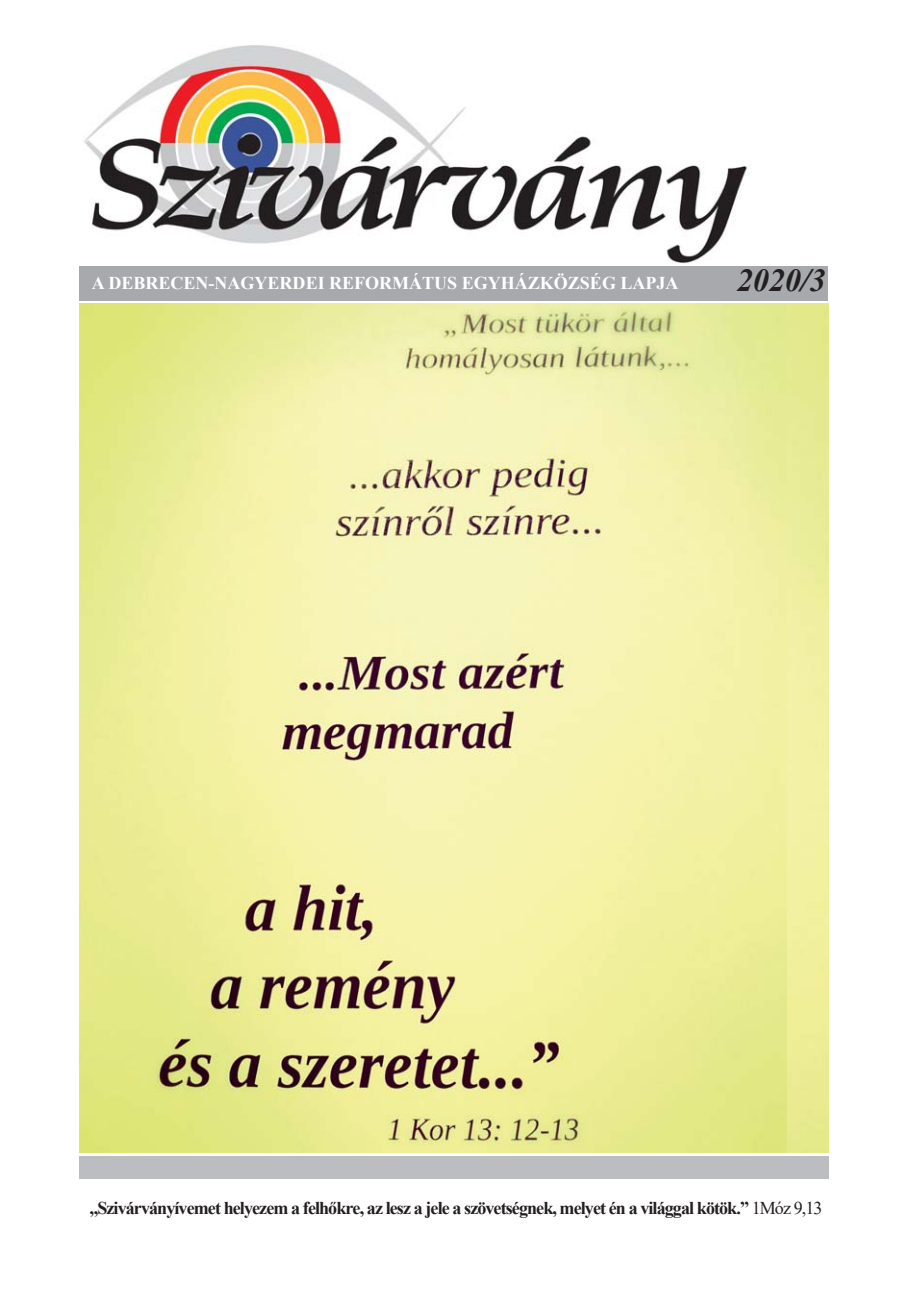
<style>
.page{position:relative;width:908px;height:1304px;background:#fff}
.page>*{position:absolute;margin:0;border:0;box-sizing:border-box;transform-origin:0 0}
.t1{font:italic 700 32px "Times New Roman";color:#231f20}
.t2{font:700 18px "Times New Roman";letter-spacing:-.05em;color:#231f20}
.t3{font:700 18px "Times New Roman";color:#fff}
.s1{font-weight:400}
</style>
<div class="page">
<div style="left:79px;top:1157px;width:749px;height:22px;background:#bbbdc0"></div>
<div style="left:79px;top:266px;width:748px;height:34px;background:#a7a9ac"></div>
<img style="left:83px;top:45px;width:665px;height:218px">
<img style="left:79px;top:303px;width:749px;height:849px">
<p class="t3" style="left:92px;top:273px;width:588px">A DEBRECEN-NAGYERDEI REFORMÁTUS EGYHÁZKÖZSÉG LAPJA</p>
<h1 class="t1" style="left:736px;top:262px;width:90px">2020/3</h1>
<p class="t2" style="left:89px;top:1198px;width:734px">„Szivárványívemet helyezem a felhőkre, az lesz a jele a szövetségnek, melyet én a világgal kötök.” <span class="s1">1Móz 9,13</span></p>
</div>
